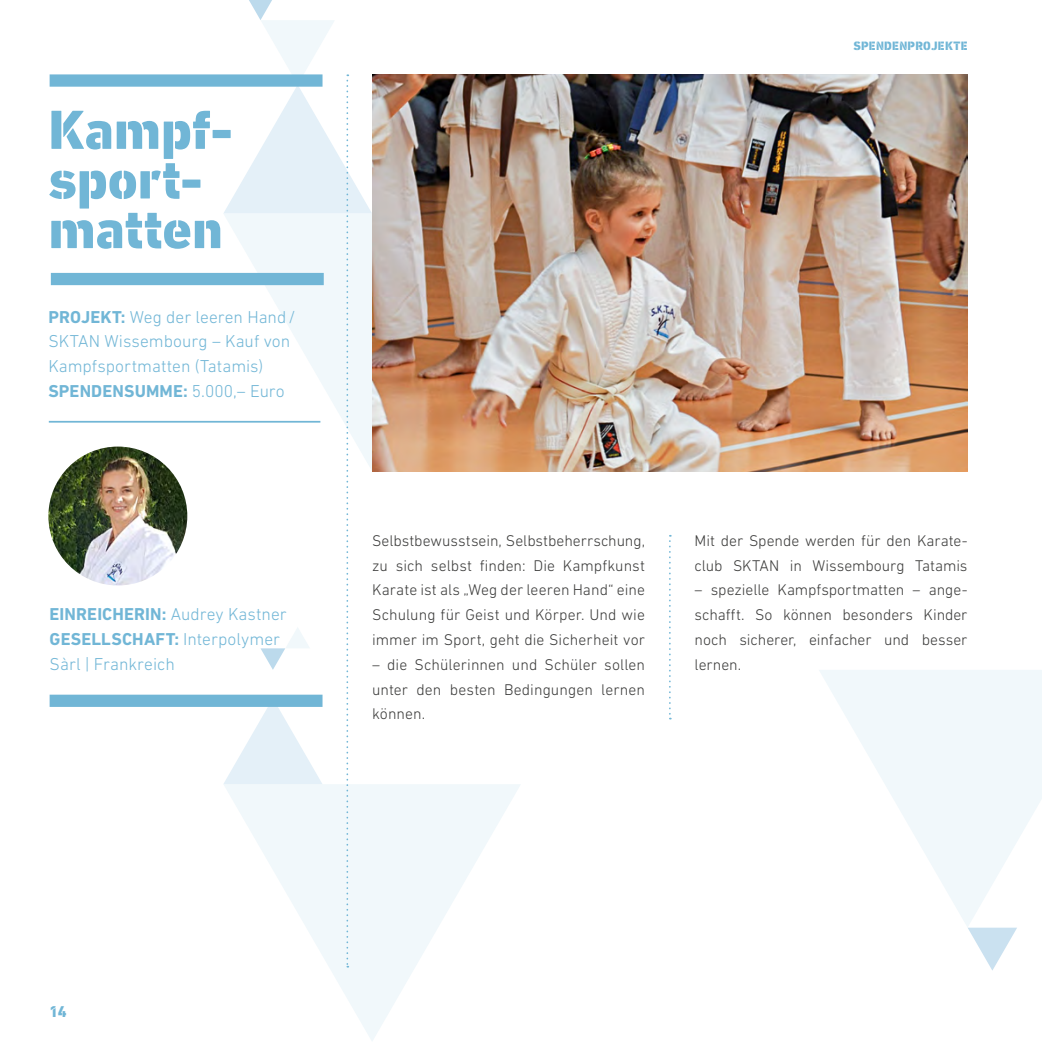
<style>
.page{position:relative;width:1042px;height:1042px;background:#fff}
.page>*{position:absolute;margin:0;border:0;box-sizing:border-box;transform-origin:0 0}
.t1{font:800 56px/49.7px "DIN Next Stencil";letter-spacing:-.005em;color:#71b6d6}
.t2{font:300 17.5px/24.8px "DIN Next LT Pro";color:#71b6d6}
.t3{font:300 15.75px/24.8px "DIN Next LT Pro";color:#3a3a39;text-align:justify}
.t4{font:800 15.75px "DIN Next Stencil";color:#71b6d6}
.t5{font:800 12.25px "DIN Next Stencil";letter-spacing:.02em;color:#71b6d6}
.s1{font-weight:700}
</style>
<div class="page">
<svg style="left:329px;top:784px;width:191px;height:257px;fill:#f1f8fb"></svg>
<svg style="left:819px;top:670px;width:223px;height:257px;fill:#f1f8fb"></svg>
<svg style="left:968px;top:927px;width:49px;height:43px"></svg>
<img style="left:372px;top:74px;width:595px;height:397px">
<svg style="left:223px;top:0;width:149px;height:967px"></svg>
<svg style="left:669px;top:535px;width:2px;height:184px"></svg>
<div style="left:50px;top:74px;width:272px;height:13px;background:#71b6d6"></div>
<div style="left:51px;top:273px;width:273px;height:12px;background:#71b6d6"></div>
<div style="left:50px;top:694px;width:272px;height:13px;background:#71b6d6"></div>
<hr style="left:49px;top:421px;width:271px;height:2px;background:#71b6d6">
<img style="left:48px;top:446px;width:139px;height:139px;border-radius:69px">
<h1 class="t1" style="left:48px;top:107px;width:186px">Kampf&shy;sport&shy;matten</h1>
<p class="t2" style="left:48px;top:304px;width:249px"><span class="s1">PROJEKT:</span> Weg der leeren Hand/<br>SKTAN Wissembourg – Kauf von<br>Kampfsportmatten (Tatamis)<br><span class="s1">SPENDENSUMME:</span> 5.000,– Euro</p>
<p class="t2" style="left:50px;top:602px;width:239px"><span class="s1">EINREICHERIN:</span> Audrey Kastner<br><span class="s1">GESELLSCHAFT:</span> Interpolymer<br>Sàrl | Frankreich</p>
<p class="t5" style="left:853px;top:38px;width:116px">SPENDENPROJEKTE</p>
<p class="t3" style="left:372px;top:528px;width:274px">Selbstbewusstsein, Selbstbeherrschung, zu sich selbst finden: Die Kampfkunst Karate ist als „Weg der leeren Hand“ eine Schulung für Geist und Körper. Und wie immer im Sport, geht die Sicherheit vor</p>
<p class="t3" style="left:372px;top:652px;width:274px">– die Schülerinnen und Schüler sollen unter den besten Bedingungen lernen können.</p>
<p class="t3" style="left:694px;top:528px;width:274px">Mit der Spende werden für den Karate&shy;club SKTAN in Wissembourg Tatamis</p>
<p class="t3" style="left:694px;top:577px;width:274px">– spezielle Kampfsportmatten – ange&shy;schafft. So können besonders Kinder noch sicherer, einfacher und besser lernen.</p>
<p class="t4" style="left:50px;top:1002px;width:18px">14</p>
</div>
